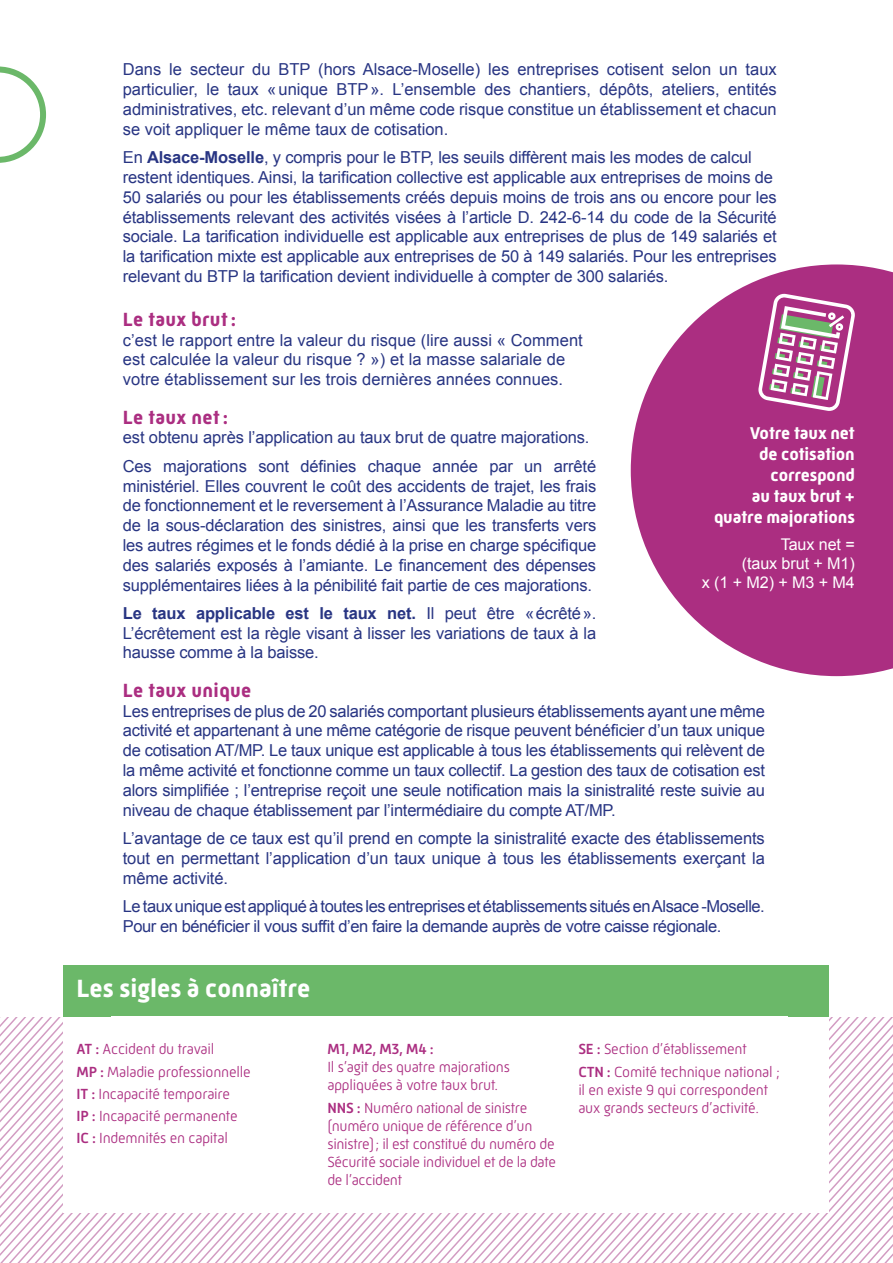
<style>
.page{position:relative;width:893px;height:1263px;background:#fff}
.page>*{position:absolute;margin:0;border:0;box-sizing:border-box;transform-origin:0 0}
.t1{font:700 25.5px "Mic 32 New";color:#fff}
.t2{font:700 19.5px "Mic 32 New";letter-spacing:.02em;color:#ab2e81}
.t3{font:700 17.55px/21px "Mic 32 New";letter-spacing:-.005em;color:#fff;text-align:right}
.t4{font:16.5px/19.8px "Arial";letter-spacing:-.01em;color:#283583;text-align:justify}
.t5{font:16.2px/19.4px "Arial";letter-spacing:-.005em;color:#fff;text-align:right}
.t6{font:300 15px/18px "Mic 32 New";letter-spacing:-.015em;color:#ab2e81}
.t7{font:500 15px "Mic 32 New";letter-spacing:-.01em;color:#ab2e81}
.s1{font-weight:700}
.s2{font-weight:500}
</style>
<div class="page">
<svg style="left:0;top:1017px;width:154px;height:246px"></svg>
<svg style="left:154px;top:1017px;width:739px;height:246px"></svg>
<div style="left:64px;top:975px;width:765px;height:238px;background:#fff"></div>
<div style="left:64px;top:965px;width:765px;height:51px;background:#6bb869"></div>
<svg style="left:631px;top:264px;width:262px;height:412px;fill:#ab2e81"></svg>
<svg style="left:758px;top:293px;width:98px;height:119px"></svg>
<svg style="left:0;top:66px;width:46px;height:97px"></svg>
<p class="t4" style="left:123px;top:60px;width:655px">Dans le secteur du BTP (hors Alsace-Moselle) les entreprises cotisent selon un taux particulier, le taux «unique BTP». L’ensemble des chantiers, dépôts, ateliers, entités administratives, etc. relevant d’un même code risque constitue un établissement et chacun se voit appliquer le même taux de cotisation.</p>
<p class="t4" style="left:123px;top:148px;width:655px;text-align:left">En <span class="s1">Alsace-Moselle</span>, y compris pour le BTP, les seuils diffèrent mais les modes de calcul restent identiques. Ainsi, la tarification collective est applicable aux entreprises de moins de 50 salariés ou pour les établissements créés depuis moins de trois ans ou encore pour les établissements relevant des activités visées à l’article D. 242-6-14 du code de la Sécurité sociale. La tarification individuelle est applicable aux entreprises de plus de 149 salariés et la tarification mixte est applicable aux entreprises de 50 à 149 salariés. Pour les entreprises relevant du BTP la tarification devient individuelle à compter de 300 salariés.</p>
<p class="t2" style="left:123px;top:308px;width:115px">Le taux brut:</p>
<p class="t4" style="left:123px;top:330px;width:462px;text-align:left">c’est le rapport entre la valeur du risque (lire aussi « Comment est calculée la valeur du risque ? ») et la masse salariale de votre établissement sur les trois dernières années connues.</p>
<p class="t2" style="left:123px;top:406px;width:107px">Le taux net:</p>
<p class="t4" style="left:123px;top:424px;width:475px;line-height:28.3px">est obtenu après l’application au taux brut de quatre majorations.<br>Ces majorations sont définies chaque année par un arrêté</p>
<p class="t4" style="left:123px;top:476px;width:475px">ministériel. Elles couvrent le coût des accidents de trajet, les frais de fonctionnement et le reversement à l’Assurance Maladie au titre de la sous-déclaration des sinistres, ainsi que les transferts vers les autres régimes et le fonds dédié à la prise en charge spécifique des salariés exposés à l’amiante. Le financement des dépenses supplémentaires liées à la pénibilité fait partie de ces majorations.</p>
<p class="t4" style="left:123px;top:603px;width:475px"><span class="s1">Le taux applicable est le taux net.</span> Il peut être «écrêté».<br>L’écrêtement est la règle visant à lisser les variations de taux à la hausse comme à la baisse.</p>
<p class="t2" style="left:123px;top:679px;width:130px">Le taux unique</p>
<p class="t4" style="left:123px;top:701px;width:644px">Les entreprises de plus de 20 salariés comportant plusieurs établissements ayant une même activité et appartenant à une même catégorie de risque peuvent bénéficier d’un taux unique de cotisation AT/MP. Le taux unique est applicable à tous les établissements qui relèvent de la même activité et fonctionne comme un taux collectif. La gestion des taux de cotisation est alors simplifiée ; l’entreprise reçoit une seule notification mais la sinistralité reste suivie au niveau de chaque établissement par l’intermédiaire du compte AT/MP.</p>
<p class="t4" style="left:123px;top:828px;width:644px">L’avantage de ce taux est qu’il prend en compte la sinistralité exacte des établissements tout en permettant l’application d’un taux unique à tous les établissements exerçant la même activité.</p>
<p class="t4" style="left:123px;top:896px;width:644px">Le taux unique est appliqué à toutes les entreprises et établissements situés en Alsace -Moselle.<br>Pour en bénéficier il vous suffit d’en faire la demande auprès de votre caisse régionale.</p>
<p class="t3" style="left:714px;top:422px;width:142px">Votre taux net<br>de cotisation correspond<br>au taux brut + quatre majorations</p>
<p class="t5" style="left:702px;top:534px;width:155px">Taux net =<br>(taux brut + M1)<br>x (1 + M2) + M3 + M4</p>
<h1 class="t1" style="left:77px;top:974px;width:235px">Les sigles à connaître</h1>
<p class="t6" style="left:77px;top:1038px;width:176px;line-height:22.2px"><span class="s2">AT :</span> Accident du travail<br><span class="s2">MP :</span> Maladie professionnelle<br><span class="s2">IT :</span> Incapacité temporaire<br><span class="s2">IP :</span> Incapacité permanente<br><span class="s2">IC :</span> Indemnités en capital</p>
<p class="t7" style="left:327px;top:1040px;width:108px">M1, M2, M3, M4 :</p>
<p class="t6" style="left:327px;top:1058px;width:184px">Il s’agit des quatre majorations appliquées à votre taux brut.</p>
<p class="t6" style="left:327px;top:1098px;width:230px"><span class="s2">NNS :</span> Numéro national de sinistre (numéro unique de référence d’un sinistre); il est constitué du numéro de<br>Sécurité sociale individuel et de la date de l’accident</p>
<p class="t6" style="left:578px;top:1038px;width:203px;line-height:22.2px"><span class="s2">SE :</span> Section d’établissement<br><span class="s2">CTN :</span> Comité technique national ;</p>
<p class="t6" style="left:578px;top:1080px;width:191px">il en existe 9 qui correspondent aux grands secteurs d’activité.</p>
</div>
